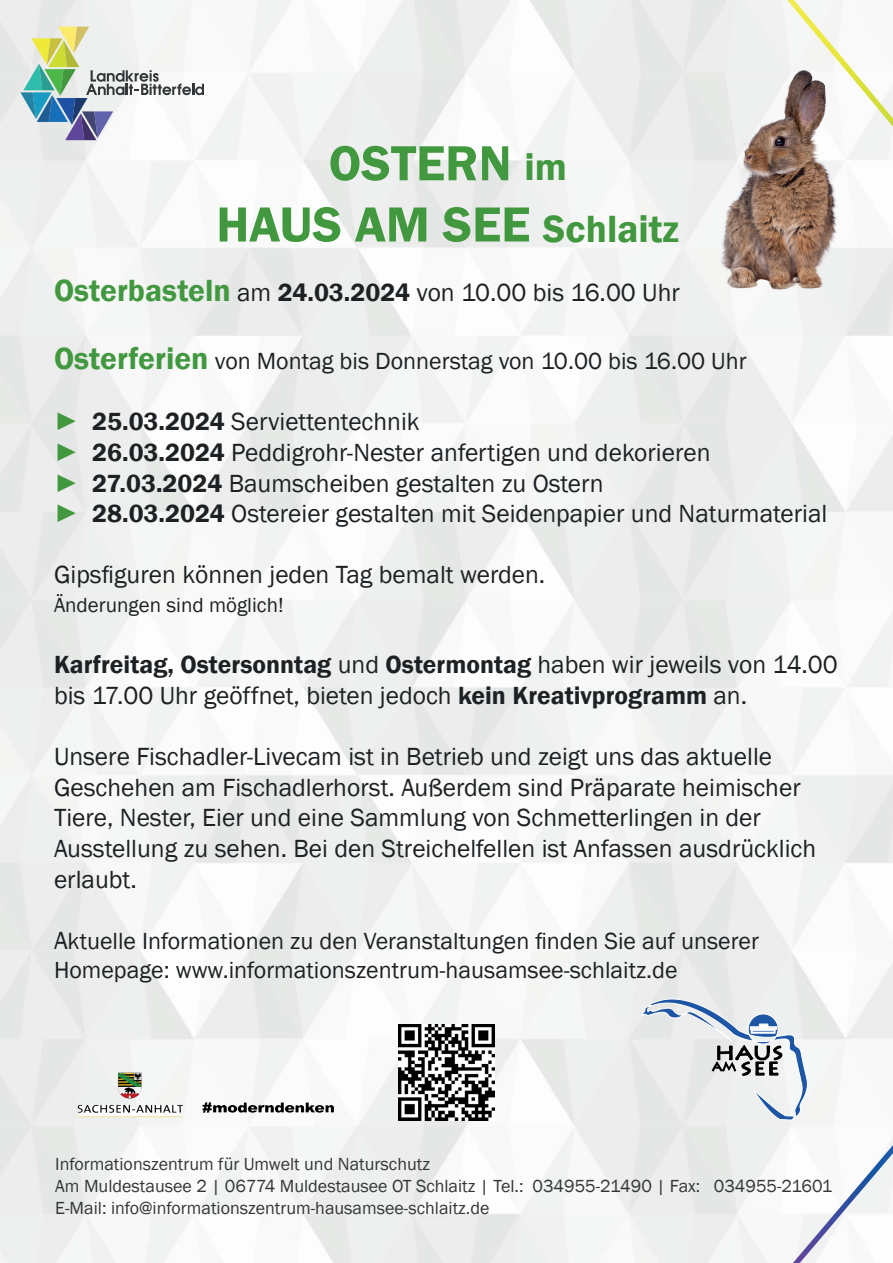
<style>
.page{position:relative;width:893px;height:1263px;background:#fff}
.page>*{position:absolute;margin:0;border:0;box-sizing:border-box;transform-origin:0 0}
.t1{font:600 51px "Franklin Gothic";color:#41983f}
.t2{font:25.5px/30.6px "Franklin Gothic";color:#1d2124}
.t3{font:24px/28.8px "Franklin Gothic";color:#1d2124}
.t4{font:21px "Franklin Gothic";color:#1d2124}
.t5{font:18px/21.6px "Franklin Gothic";color:#333637}
.s1{font-size:39px}
.s2{font-weight:600;font-size:31.5px;color:#41983f}
.s3{font-weight:600}
.s4{font-style:italic;color:#41983f}
.s5{font-size:25.5px}
</style>
<div class="page">
<img style="left:0;top:0;width:893px;height:1263px">
<svg style="left:20px;top:27px;width:184px;height:113px"></svg>
<svg style="left:642px;top:998px;width:166px;height:123px"></svg>
<img style="left:398px;top:1024px;width:96px;height:96px">
<img style="left:20px;top:1024px;width:378px;height:141px">
<img style="left:710px;top:54px;width:169px;height:250px">
<svg style="left:793px;top:1145px;width:100px;height:118px"></svg>
<svg style="left:787px;top:0;width:106px;height:127px"></svg>
<p class="t1" style="left:329px;top:132px;width:240px">OSTERN <span class="s1">im</span></p>
<p class="t1" style="left:216px;top:193px;width:465px">HAUS AM SEE <span class="s1">Schlaitz</span></p>
<p class="t2" style="left:54px;top:277px;width:627px"><span class="s2">Osterbasteln</span> am <span class="s3">24.03.2024</span> von 10.00 bis 16.00 Uhr</p>
<p class="t3" style="left:54px;top:347px;width:694px"><span class="s2">Osterferien</span> von Montag bis Donnerstag von 10.00 bis 16.00 Uhr</p>
<p class="t2" style="left:54px;top:407px;width:367px"><span class="s4">►</span> <span class="s3">25.03.2024</span> Serviettentechnik</p>
<p class="t2" style="left:54px;top:438px;width:658px"><span class="s4">►</span> <span class="s3">26.03.2024</span> Peddigrohr-Nester anfertigen und dekorieren</p>
<p class="t2" style="left:54px;top:468px;width:551px"><span class="s4">►</span> <span class="s3">27.03.2024</span> Baumscheiben gestalten zu Ostern</p>
<p class="t2" style="left:54px;top:499px;width:775px"><span class="s4">►</span> <span class="s3">28.03.2024</span> Ostereier gestalten mit Seidenpapier und Naturmaterial</p>
<p class="t2" style="left:54px;top:560px;width:493px">Gipsfiguren können jeden Tag bemalt werden.</p>
<p class="t4" style="left:54px;top:592px;width:231px">Änderungen sind möglich!</p>
<p class="t2" style="left:54px;top:650px;width:785px"><span class="s3">Karfreitag, Ostersonntag</span> und <span class="s3">Ostermontag</span> haben wir jeweils von 14.00 bis 17.00 Uhr geöffnet, bieten jedoch <span class="s3">kein Kreativprogramm</span> an.</p>
<p class="t2" style="left:54px;top:742px;width:764px">Unsere Fischadler-Livecam ist in Betrieb und zeigt uns das aktuelle Geschehen am Fischadlerhorst. Außerdem sind Präparate heimischer Tiere, Nester, Eier und eine Sammlung von Schmetterlingen in der Ausstellung zu sehen. Bei den Streichelfellen ist Anfassen ausdrücklich erlaubt.</p>
<p class="t3" style="left:54px;top:927px;width:706px"><span class="s5">A</span>ktuelle Informationen zu den Veranstaltungen finden Sie auf unserer<br>Homepage: www.informationszentrum-hausamsee-schlaitz.de</p>
<p class="t5" style="left:55px;top:1154px;width:376px">Informationszentrum für Umwelt und Naturschutz</p>
<p class="t5" style="left:55px;top:1175px;width:779px">Am Muldestausee 2 | 06774 Muldestausee OT Schlaitz | Tel.: 034955-21490 | Fax: 034955-21601<br>E-Mail: info@informationszentrum-hausamsee-schlaitz.de</p>
</div>
